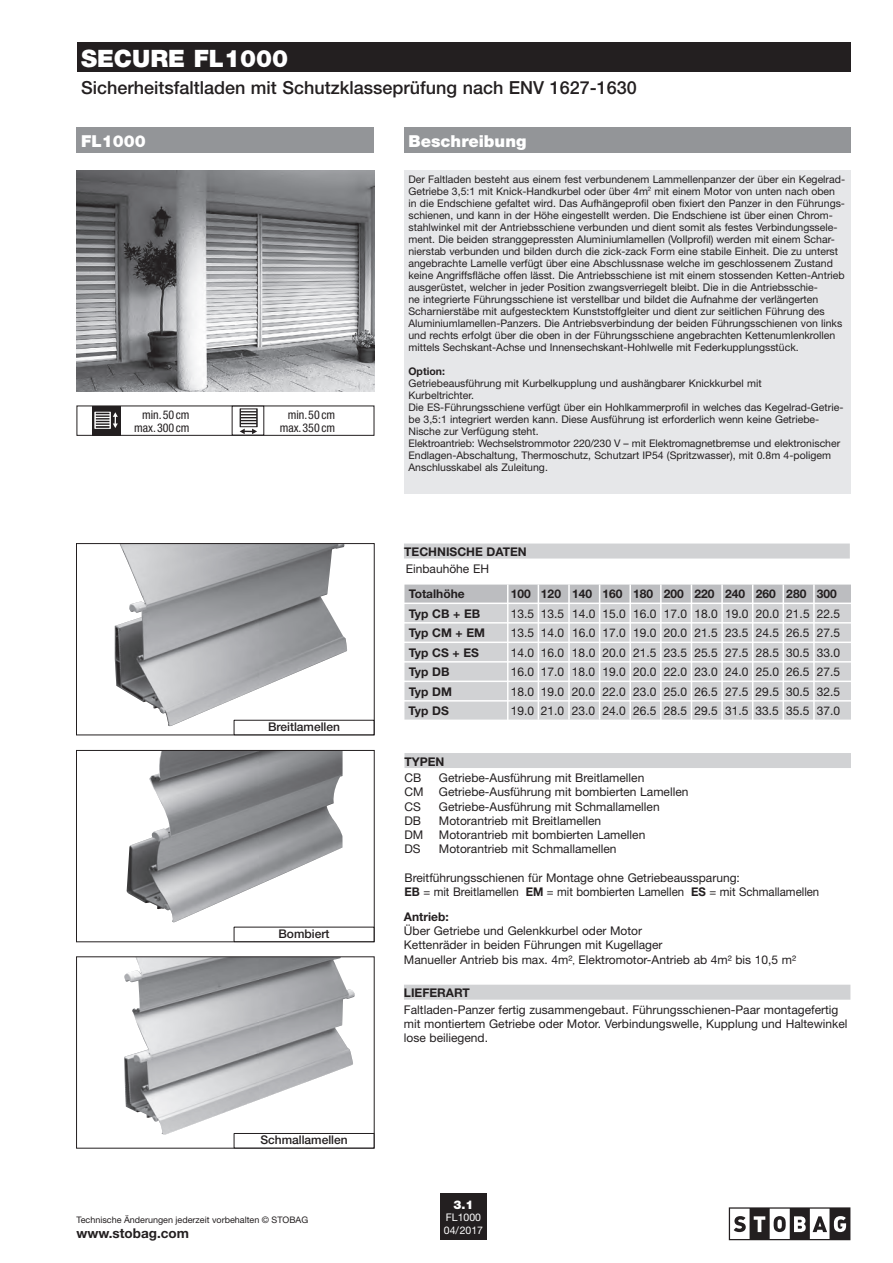
<style>
.page{position:relative;width:893px;height:1263px;background:#fff}
.page>*{position:absolute;margin:0;border:0;box-sizing:border-box;transform-origin:0 0}
.t1{font:900 24px "Helvetica Neue";color:#fff}
.t2{font:500 18px "Helvetica Neue LT Pro";color:#231f20}
.t3{font:900 16.5px "Helvetica Neue";color:#fff}
.t4{font:700 13.5px "Helvetica Neue";color:#231f20}
.t5{font:12px/14.2px "Helvetica Neue";color:#231f20}
.t6{font:700 12px "Helvetica Neue";color:#231f20}
.t7{font:500 12px "Helvetica Neue LT Pro";color:#231f20}
.t8{font:condensed 12px "Helvetica Neue";color:#231f20}
.t9{font:900 12px "Helvetica Neue LT Pro";color:#fff}
.t10{font:10.5px/12px "Helvetica Neue";color:#231f20}
.t11{font:10.5px/12.6px "Helvetica Neue LT Pro";color:#fff}
.t12{font:700 10.5px "Helvetica Neue";color:#231f20}
.t13{font:9px "Helvetica Neue";color:#231f20}
.s1{font-weight:700}
.s2{font-size:9px}
</style>
<div class="page">
<div style="left:77px;top:43px;width:773px;height:29px;background:#231f20"></div>
<img style="left:77px;top:170px;width:297px;height:221px">
<img style="left:115px;top:545px;width:232px;height:181px">
<div style="left:76px;top:543px;width:299px;height:192px;border:1px solid #231f20"></div>
<img style="left:126px;top:752px;width:217px;height:171px">
<div style="left:76px;top:750px;width:299px;height:192px;border:1px solid #231f20"></div>
<img style="left:124px;top:958px;width:231px;height:177px">
<div style="left:92px;top:411px;width:30px;height:22px;background:#231f20"></div>
<div style="left:404px;top:128px;width:446px;height:25px;background:#939598"></div>
<div style="left:404px;top:170px;width:446px;height:323px;background:#e6e7e9"></div>
<div style="left:404px;top:543px;width:446px;height:15px;background:#d1d2d4"></div>
<div style="left:404px;top:585px;width:447px;height:18px;background:#bcbdc0"></div>
<div style="left:404px;top:604px;width:447px;height:18px;background:#d1d2d4"></div>
<div style="left:404px;top:624px;width:447px;height:18px;background:#d1d2d4"></div>
<div style="left:404px;top:643px;width:447px;height:18px;background:#d1d2d4"></div>
<div style="left:404px;top:663px;width:447px;height:18px;background:#d1d2d4"></div>
<div style="left:404px;top:682px;width:447px;height:18px;background:#d1d2d4"></div>
<div style="left:404px;top:702px;width:447px;height:18px;background:#d1d2d4"></div>
<hr style="left:507px;top:584px;width:1px;height:137px;background:#fff">
<hr style="left:538px;top:584px;width:1px;height:136px;background:#fff">
<hr style="left:568px;top:584px;width:2px;height:136px;background:#fff">
<hr style="left:599px;top:584px;width:1px;height:136px;background:#fff">
<hr style="left:629px;top:584px;width:2px;height:136px;background:#fff">
<hr style="left:660px;top:584px;width:2px;height:137px;background:#fff">
<div style="left:404px;top:985px;width:446px;height:15px;background:#d1d2d4"></div>
<div style="left:404px;top:753px;width:447px;height:15px;background:#d1d2d4"></div>
<div style="left:234px;top:720px;width:140px;height:15px;background:#fff"></div>
<div style="left:234px;top:720px;width:140px;height:15px;border:1px solid #231f20"></div>
<div style="left:234px;top:1133px;width:140px;height:15px;border:1px solid #231f20"></div>
<div style="left:234px;top:927px;width:140px;height:15px;border:1px solid #231f20"></div>
<hr style="left:691px;top:584px;width:1px;height:137px;background:#fff">
<hr style="left:721px;top:584px;width:2px;height:137px;background:#fff">
<hr style="left:752px;top:584px;width:1px;height:137px;background:#fff">
<hr style="left:783px;top:584px;width:1px;height:137px;background:#fff">
<hr style="left:813px;top:584px;width:2px;height:137px;background:#fff">
<svg style="left:729px;top:1207px;width:121px;height:33px"></svg>
<div style="left:440px;top:1193px;width:47px;height:47px;background:#231f20"></div>
<div style="left:77px;top:128px;width:297px;height:25px;background:#939598"></div>
<div style="left:92px;top:406px;width:28px;height:29px;background:#231f20"></div>
<svg style="left:94px;top:412px;width:24px;height:17px"></svg>
<svg style="left:239px;top:408px;width:19px;height:24px"></svg>
<svg style="left:240px;top:409px;width:18px;height:24px"></svg>
<h1 class="t1" style="left:81px;top:44px;width:209px">SECURE FL1000</h1>
<h2 class="t2" style="left:81px;top:76px;width:557px">Sicherheitsfaltladen mit Schutzklasseprüfung nach ENV 1627-1630</h2>
<h3 class="t3" style="left:408px;top:131px;width:119px">Beschreibung</h3>
<p class="t10" style="left:408px;top:173px;width:438px">Der Faltladen besteht aus einem fest verbundenem Lammellenpanzer der über ein Kegelrad-Getriebe 3,5:1 mit Knick-Handkurbel oder über 4m<sup>2</sup> mit einem Motor von unten nach oben in die Endschiene gefaltet wird. Das Aufhängeprofil oben fixiert den Panzer in den Führungs&shy;schienen, und kann in der Höhe eingestellt werden. Die Endschiene ist über einen Chrom&shy;stahlwinkel mit der Antriebsschiene verbunden und dient somit als festes Verbindungssele&shy;ment. Die beiden stranggepressten Aluminiumlamellen (Vollprofil) werden mit einem Schar&shy;nierstab verbunden und bilden durch die zick-zack Form eine stabile Einheit. Die zu unterst angebrachte Lamelle verfügt über eine Abschlussnase welche im geschlossenem Zustand keine Angriffsfläche offen lässt. Die Antriebsschiene ist mit einem stossenden Ketten-Antrieb ausgerüstet, welcher in jeder Position zwangsverriegelt bleibt. Die in die Antriebsschie-<br>ne integrierte Führungsschiene ist verstellbar und bildet die Aufnahme der verlängerten Scharnierstäbe mit aufgestecktem Kunststoffgleiter und dient zur seitlichen Führung des Aluminiumlamellen-Panzers. Die Antriebsverbindung der beiden Führungsschienen von links und rechts erfolgt über die oben in der Führungsschiene angebrachten Kettenumlenkrollen mittels Sechskant-Achse und Innensechskant-Hohlwelle mit Federkupplungsstück.</p>
<p class="t12" style="left:408px;top:365px;width:38px">Option:</p>
<p class="t10" style="left:408px;top:377px;width:436px">Getriebeausführung mit Kurbelkupplung und aushängbarer Knickkurbel mit<br>Kurbeltrichter.<br>Die ES-Führungsschiene verfügt über ein Hohlkammerprofil in welches das Kegelrad-Getrie&shy;be 3,5:1 integriert werden kann. Diese Ausführung ist erforderlich wenn keine Getriebe-Nische zur Verfügung steht.<br>Elektroantrieb: Wechselstrommotor 220/230 V – mit Elektromagnetbremse und elektronischer Endlagen-Abschaltung, Thermoschutz, Schutzart IP54 (Spritzwasser), mit 0.8m 4-poligem Anschlusskabel als Zuleitung.</p>
<h3 class="t3" style="left:81px;top:131px;width:66px">FL1000</h3>
<p class="t8" style="left:142px;top:407px;width:49px">min.50 cm</p>
<p class="t8" style="left:288px;top:407px;width:49px">min.50 cm</p>
<p class="t8" style="left:134px;top:421px;width:57px">max.300 cm</p>
<p class="t8" style="left:280px;top:421px;width:57px">max.350 cm</p>
<p class="t7" style="left:268px;top:720px;width:74px">Breitlamellen</p>
<p class="t7" style="left:278px;top:926px;width:53px">Bombiert</p>
<p class="t7" style="left:260px;top:1133px;width:89px">Schmallamellen</p>
<p class="t13" style="left:77px;top:1215px;width:233px">Technische Änderungen jederzeit vorbehalten © STOBAG</p>
<p class="t4" style="left:77px;top:1225px;width:114px">www.stobag.com</p>
<p class="t6" style="left:404px;top:545px;width:124px">TECHNISCHE DATEN</p>
<p class="t5" style="left:406px;top:561px;width:85px">Einbauhöhe EH</p>
<p class="t6" style="left:409px;top:587px;width:57px">Totalhöhe</p>
<p class="t6" style="left:511px;top:587px;width:328px">100 120 140 160 180 200 220 240 260 280 300</p>
<p class="t6" style="left:409px;top:606px;width:73px">Typ CB + EB</p>
<p class="t5" style="left:511px;top:606px;width:331px">13.5 13.5 14.0 15.0 16.0 17.0 18.0 19.0 20.0 21.5 22.5</p>
<p class="t6" style="left:409px;top:626px;width:78px">Typ CM + EM</p>
<p class="t5" style="left:511px;top:626px;width:331px">13.5 14.0 16.0 17.0 19.0 20.0 21.5 23.5 24.5 26.5 27.5</p>
<p class="t6" style="left:409px;top:645px;width:72px">Typ CS + ES</p>
<p class="t5" style="left:511px;top:645px;width:331px">14.0 16.0 18.0 20.0 21.5 23.5 25.5 27.5 28.5 30.5 33.0</p>
<p class="t6" style="left:409px;top:665px;width:42px">Typ DB</p>
<p class="t5" style="left:511px;top:665px;width:331px">16.0 17.0 18.0 19.0 20.0 22.0 23.0 24.0 25.0 26.5 27.5</p>
<p class="t6" style="left:409px;top:684px;width:45px">Typ DM</p>
<p class="t5" style="left:511px;top:684px;width:331px">18.0 19.0 20.0 22.0 23.0 25.0 26.5 27.5 29.5 30.5 32.5</p>
<p class="t6" style="left:409px;top:704px;width:42px">Typ DS</p>
<p class="t5" style="left:511px;top:704px;width:331px">19.0 21.0 23.0 24.0 26.5 28.5 29.5 31.5 33.5 35.5 37.0</p>
<p class="t6" style="left:404px;top:754px;width:42px">TYPEN</p>
<p class="t5" style="left:404px;top:771px;width:18px">CB</p>
<p class="t5" style="left:439px;top:771px;width:207px">Getriebe-Ausführung mit Breitlamellen</p>
<p class="t5" style="left:404px;top:785px;width:21px">CM</p>
<p class="t5" style="left:439px;top:785px;width:251px">Getriebe-Ausführung mit bombierten Lamellen</p>
<p class="t5" style="left:404px;top:799px;width:18px">CS</p>
<p class="t5" style="left:439px;top:799px;width:222px">Getriebe-Ausführung mit Schmallamellen</p>
<p class="t5" style="left:404px;top:813px;width:18px">DB</p>
<p class="t5" style="left:439px;top:813px;width:164px">Motorantrieb mit Breitlamellen</p>
<p class="t5" style="left:404px;top:828px;width:20px">DM</p>
<p class="t5" style="left:439px;top:828px;width:208px">Motorantrieb mit bombierten Lamellen</p>
<p class="t5" style="left:404px;top:842px;width:18px">DS</p>
<p class="t5" style="left:439px;top:842px;width:179px">Motorantrieb mit Schmallamellen</p>
<p class="t5" style="left:404px;top:870px;width:416px">Breitführungsschienen für Montage ohne Getriebeaussparung:<br><span class="s1">EB</span> = mit Breitlamellen <span class="s1">EM</span> = mit bombierten Lamellen <span class="s1">ES</span> = mit Schmallamellen</p>
<p class="t6" style="left:404px;top:909px;width:46px">Antrieb:</p>
<p class="t5" style="left:404px;top:923px;width:394px">Über Getriebe und Gelenkkurbel oder Motor<br>Kettenräder in beiden Führungen mit Kugellager<br>Manueller Antrieb bis max. 4m²<span class="s2">,</span> Elektromotor-Antrieb ab 4m² bis 10,5 m²</p>
<p class="t6" style="left:404px;top:986px;width:67px">LIEFERART</p>
<p class="t5" style="left:404px;top:1002px;width:445px">Faltladen-Panzer fertig zusammengebaut. Führungsschienen-Paar montagefertig mit montiertem Getriebe oder Motor. Verbindungswelle, Kupplung und Haltewinkel lose beiliegend.</p>
<p class="t9" style="left:453px;top:1197px;width:22px">3.1</p>
<p class="t11" style="left:444px;top:1211px;width:41px">FL1000<br>04/2017</p>
</div>
